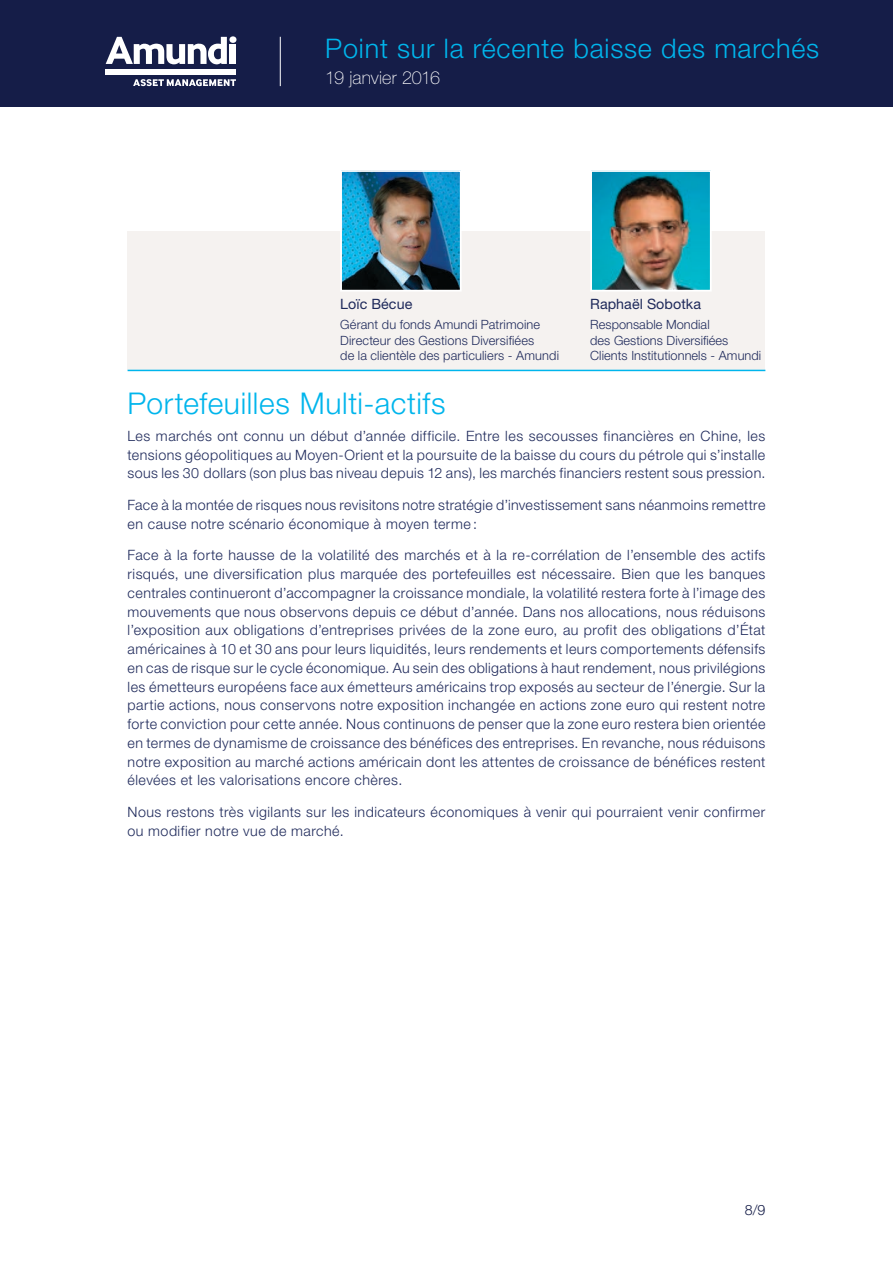
<style>
.page{position:relative;width:893px;height:1263px;background:#fff}
.page>*{position:absolute;margin:0;border:0;box-sizing:border-box;transform-origin:0 0}
.t1{font:300 30px "Helvetica Neue LT Std";letter-spacing:.02em;color:#00b5ec}
.t2{font:300 27px "Helvetica Neue LT Std";letter-spacing:.03em;color:#00b5ec}
.t3{font:100 18px "Helvetica Neue LT Std";color:#fff}
.t4{font:300 14.25px/18.8px "Helvetica Neue LT Std";letter-spacing:.03em;color:#1f2a5b;text-align:justify}
.t5{font:14.25px "Helvetica Neue LT Std";letter-spacing:.005em;color:#1f2a5b}
.t6{font:300 14.25px "Helvetica Neue LT Std";color:#151d48}
.t7{font:300 12.75px/15.8px "Helvetica Neue LT Std";letter-spacing:.005em;color:#1f2a5b}
</style>
<div class="page">
<div style="left:0;top:0;width:893px;height:106px;background:#151d48"></div>
<svg style="left:106px;top:37px;width:121px;height:27px"></svg>
<div style="left:229px;top:36px;width:7px;height:7px;background:#fff;border-radius:50%"></div>
<div style="left:230px;top:44px;width:6px;height:20px;background:#fff"></div>
<div style="left:106px;top:69px;width:130px;height:5px;background:#fff"></div>
<svg style="left:133px;top:79px;width:103px;height:8px"></svg>
<hr style="left:280px;top:37px;width:1px;height:49px;background:#fff">
<div style="left:128px;top:232px;width:637px;height:138px;background:#f5f2f0"></div>
<hr style="left:128px;top:370px;width:637px;height:1px;background:#00b5ec">
<img style="left:593px;top:173px;width:116px;height:116px">
<div style="left:590px;top:170px;width:122px;height:122px;border:2px solid #fff"></div>
<img style="left:343px;top:173px;width:116px;height:116px">
<div style="left:340px;top:170px;width:122px;height:122px;border:2px solid #fff"></div>
<h2 class="t2" style="left:325px;top:32px;width:495px">Point sur la récente baisse des marchés</h2>
<p class="t3" style="left:325px;top:67px;width:116px">19 janvier 2016</p>
<p class="t5" style="left:340px;top:295px;width:74px">Loïc Bécue</p>
<p class="t7" style="left:340px;top:316px;width:220px">Gérant du fonds Amundi Patrimoine<br>Directeur des Gestions Diversifiées<br>de la clientèle des particuliers - Amundi</p>
<p class="t5" style="left:590px;top:295px;width:112px">Raphaël Sobotka</p>
<p class="t7" style="left:590px;top:316px;width:173px">Responsable Mondial<br>des Gestions Diversifiées<br>Clients Institutionnels - Amundi</p>
<h1 class="t1" style="left:128px;top:385px;width:319px">Portefeuilles Multi-actifs</h1>
<p class="t4" style="left:128px;top:426px;width:639px">Les marchés ont connu un début d’année difficile. Entre les secousses financières en Chine, les tensions géopolitiques au Moyen-Orient et la poursuite de la baisse du cours du pétrole qui s’installe sous les 30 dollars (son plus bas niveau depuis 12 ans), les marchés financiers restent sous pression.</p>
<p class="t4" style="left:128px;top:495px;width:639px">Face à la montée de risques nous revisitons notre stratégie d’investissement sans néanmoins remettre en cause notre scénario économique à moyen terme :</p>
<p class="t4" style="left:128px;top:545px;width:639px">Face à la forte hausse de la volatilité des marchés et à la re-corrélation de l’ensemble des actifs risqués, une diversification plus marquée des portefeuilles est nécessaire. Bien que les banques centrales continueront d’accompagner la croissance mondiale, la volatilité restera forte à l’image des mouvements que nous observons depuis ce début d’année. Dans nos allocations, nous réduisons l’exposition aux obligations d’entreprises privées de la zone euro, au profit des obligations d’État américaines à 10 et 30 ans pour leurs liquidités, leurs rendements et leurs comportements défensifs en cas de risque sur le cycle économique. Au sein des obligations à haut rendement, nous privilégions les émetteurs européens face aux émetteurs américains trop exposés au secteur de l’énergie. Sur la partie actions, nous conservons notre exposition inchangée en actions zone euro qui restent notre forte conviction pour cette année. Nous continuons de penser que la zone euro restera bien orientée en termes de dynamisme de croissance des bénéfices des entreprises. En revanche, nous réduisons notre exposition au marché actions américain dont les attentes de croissance de bénéfices restent élevées et les valorisations encore chères.</p>
<p class="t4" style="left:128px;top:802px;width:639px">Nous restons très vigilants sur les indicateurs économiques à venir qui pourraient venir confirmer ou modifier notre vue de marché.</p>
<p class="t6" style="left:745px;top:1201px;width:22px">8/9</p>
</div>
